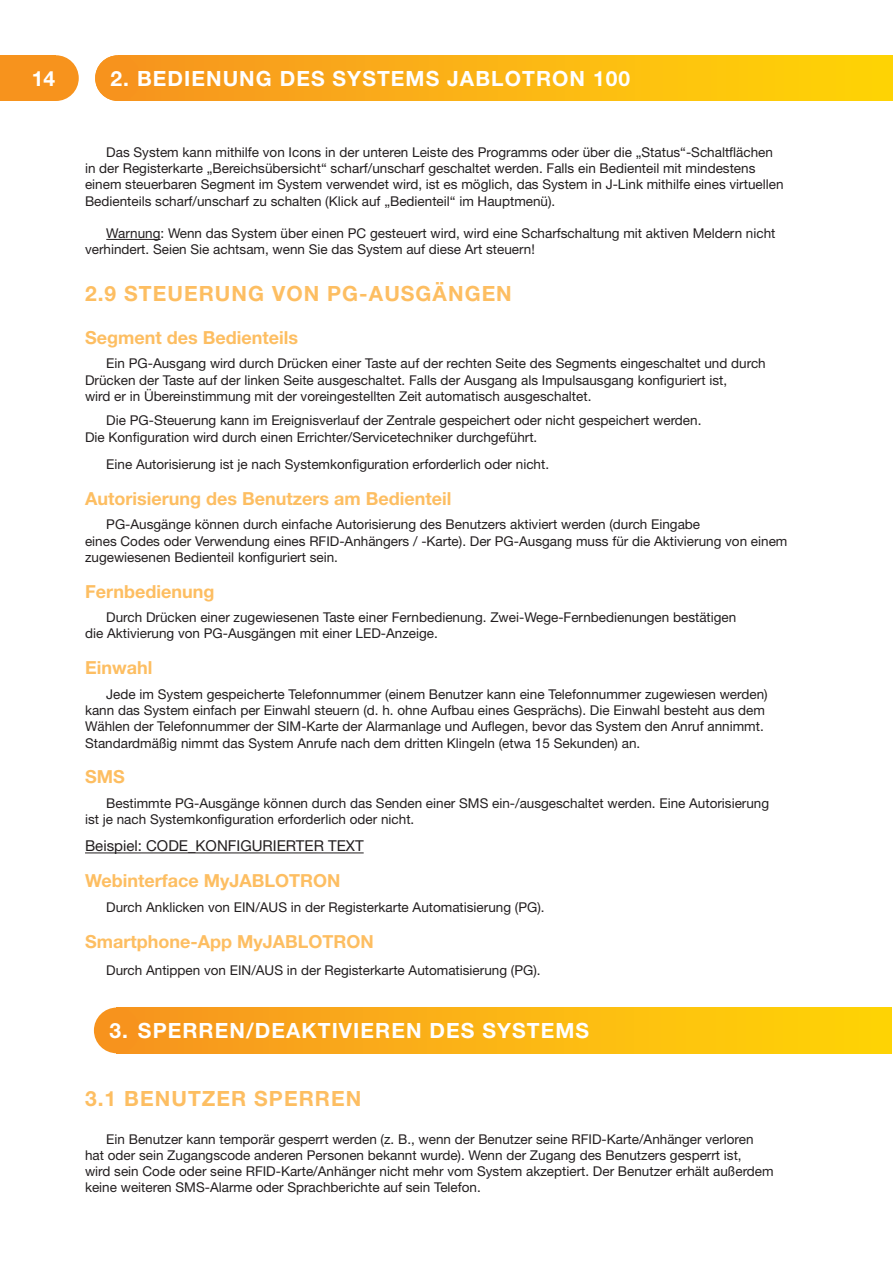
<style>
.page{position:relative;width:893px;height:1263px;background:#fff}
.page>*{position:absolute;margin:0;border:0;box-sizing:border-box;transform-origin:0 0}
.t1{font:700 21px "Helvetica Neue CE";letter-spacing:.05em;color:#fff}
.t2{font:700 21px "Helvetica Neue LT Pro";letter-spacing:.05em;color:#fdbe62}
.t3{font:700 18px "Helvetica Neue LT Pro";color:#fdbe62}
.t4{font:15px "Helvetica Neue LT Pro";color:#231f20}
.t5{font:13.5px/16.2px "Helvetica Neue LT Pro";color:#231f20}
</style>
<div class="page">
<div style="left:0;top:55px;width:56px;height:46px;background:#f7931d"></div>
<div style="left:33px;top:55px;width:46px;height:46px;background:#f7931d;border-radius:50%"></div>
<div style="left:118px;top:55px;width:775px;height:46px;background:linear-gradient(to right,#f79421,#ffd606)"></div>
<div style="left:95px;top:55px;width:46px;height:46px;background:#f7931d;border-radius:50%"></div>
<hr style="left:106px;top:239px;width:55px;height:1px;background:#231f20">
<hr style="left:85px;top:852px;width:279px;height:1px;background:#231f20">
<div style="left:117px;top:1007px;width:775px;height:46px;background:linear-gradient(to right,#f79421,#ffd606)"></div>
<div style="left:94px;top:1007px;width:46px;height:46px;background:#f7931d;border-radius:50%"></div>
<h1 class="t1" style="left:32px;top:71px;width:25px">14</h1>
<h1 class="t1" style="left:111px;top:71px;width:521px">2. BEDIENUNG DES SYSTEMS JABLOTRON 100</h1>
<p class="t5" style="left:85px;top:146px;width:700px;text-indent:21px">Das System kann mithilfe von Icons in der unteren Leiste des Programms oder über die „Status“-Schaltflächen in der Registerkarte „Bereichsübersicht“ scharf/unscharf geschaltet werden. Falls ein Bedienteil mit mindestens einem steuerbaren Segment im System verwendet wird, ist es möglich, das System in J-Link mithilfe eines virtuellen Bedienteils scharf/unscharf zu schalten (Klick auf „Bedienteil“ im Hauptmenü).</p>
<p class="t5" style="left:85px;top:227px;width:692px;text-indent:21px">Warnung: Wenn das System über einen PC gesteuert wird, wird eine Scharfschaltung mit aktiven Meldern nicht verhindert. Seien Sie achtsam, wenn Sie das System auf diese Art steuern!</p>
<h1 class="t2" style="left:85px;top:281px;width:428px">2.9 STEUERUNG VON PG-AUSGÄNGEN</h1>
<h2 class="t3" style="left:85px;top:327px;width:214px">Segment des Bedienteils</h2>
<p class="t5" style="left:85px;top:357px;width:682px;text-indent:21px">Ein PG-Ausgang wird durch Drücken einer Taste auf der rechten Seite des Segments eingeschaltet und durch<br>Drücken der Taste auf der linken Seite ausgeschaltet. Falls der Ausgang als Impulsausgang konfiguriert ist,<br>wird er in Übereinstimmung mit der voreingestellten Zeit automatisch ausgeschaltet.</p>
<p class="t5" style="left:85px;top:414px;width:618px;text-indent:21px">Die PG-Steuerung kann im Ereignisverlauf der Zentrale gespeichert oder nicht gespeichert werden.<br>Die Konfiguration wird durch einen Errichter/Servicetechniker durchgeführt.</p>
<p class="t5" style="left:106px;top:457px;width:444px">Eine Autorisierung ist je nach Systemkonfiguration erforderlich oder nicht.</p>
<h2 class="t3" style="left:85px;top:488px;width:368px">Autorisierung des Benutzers am Bedienteil</h2>
<p class="t5" style="left:85px;top:518px;width:704px;text-indent:21px">PG-Ausgänge können durch einfache Autorisierung des Benutzers aktiviert werden (durch Eingabe<br>eines Codes oder Verwendung eines RFID-Anhängers / -Karte). Der PG-Ausgang muss für die Aktivierung von einem zugewiesenen Bedienteil konfiguriert sein.</p>
<h2 class="t3" style="left:85px;top:581px;width:131px">Fernbedienung</h2>
<p class="t5" style="left:85px;top:611px;width:653px;text-indent:21px">Durch Drücken einer zugewiesenen Taste einer Fernbedienung. Zwei-Wege-Fernbedienungen bestätigen die Aktivierung von PG-Ausgängen mit einer LED-Anzeige.</p>
<h2 class="t3" style="left:85px;top:657px;width:69px">Einwahl</h2>
<p class="t5" style="left:85px;top:687px;width:684px;text-indent:21px">Jede im System gespeicherte Telefonnummer (einem Benutzer kann eine Telefonnummer zugewiesen werden) kann das System einfach per Einwahl steuern (d. h. ohne Aufbau eines Gesprächs). Die Einwahl besteht aus dem Wählen der Telefonnummer der SIM-Karte der Alarmanlage und Auflegen, bevor das System den Anruf annimmt.<br>Standardmäßig nimmt das System Anrufe nach dem dritten Klingeln (etwa 15 Sekunden) an.</p>
<h2 class="t3" style="left:85px;top:766px;width:41px">SMS</h2>
<p class="t5" style="left:85px;top:796px;width:686px;text-indent:21px">Bestimmte PG-Ausgänge können durch das Senden einer SMS ein-/ausgeschaltet werden. Eine Autorisierung ist je nach Systemkonfiguration erforderlich oder nicht.</p>
<p class="t4" style="left:85px;top:841px;width:280px">Beispiel: CODE_KONFIGURIERTER TEXT</p>
<h2 class="t3" style="left:85px;top:870px;width:257px">Webinterface MyJABLOTRON</h2>
<p class="t5" style="left:106px;top:900px;width:440px">Durch Anklicken von EIN/AUS in der Registerkarte Automatisierung (PG).</p>
<h2 class="t3" style="left:85px;top:931px;width:290px">Smartphone-App MyJABLOTRON</h2>
<p class="t5" style="left:106px;top:963px;width:436px">Durch Antippen von EIN/AUS in der Registerkarte Automatisierung (PG).</p>
<h1 class="t1" style="left:109px;top:1023px;width:481px">3. SPERREN/DEAKTIVIEREN DES SYSTEMS</h1>
<h1 class="t2" style="left:85px;top:1087px;width:278px">3.1 BENUTZER SPERREN</h1>
<p class="t5" style="left:85px;top:1132px;width:690px;text-indent:21px">Ein Benutzer kann temporär gesperrt werden (z. B., wenn der Benutzer seine RFID-Karte/Anhänger verloren hat oder sein Zugangscode anderen Personen bekannt wurde). Wenn der Zugang des Benutzers gesperrt ist,<br>wird sein Code oder seine RFID-Karte/Anhänger nicht mehr vom System akzeptiert. Der Benutzer erhält außerdem keine weiteren SMS-Alarme oder Sprachberichte auf sein Telefon.</p>
</div>
